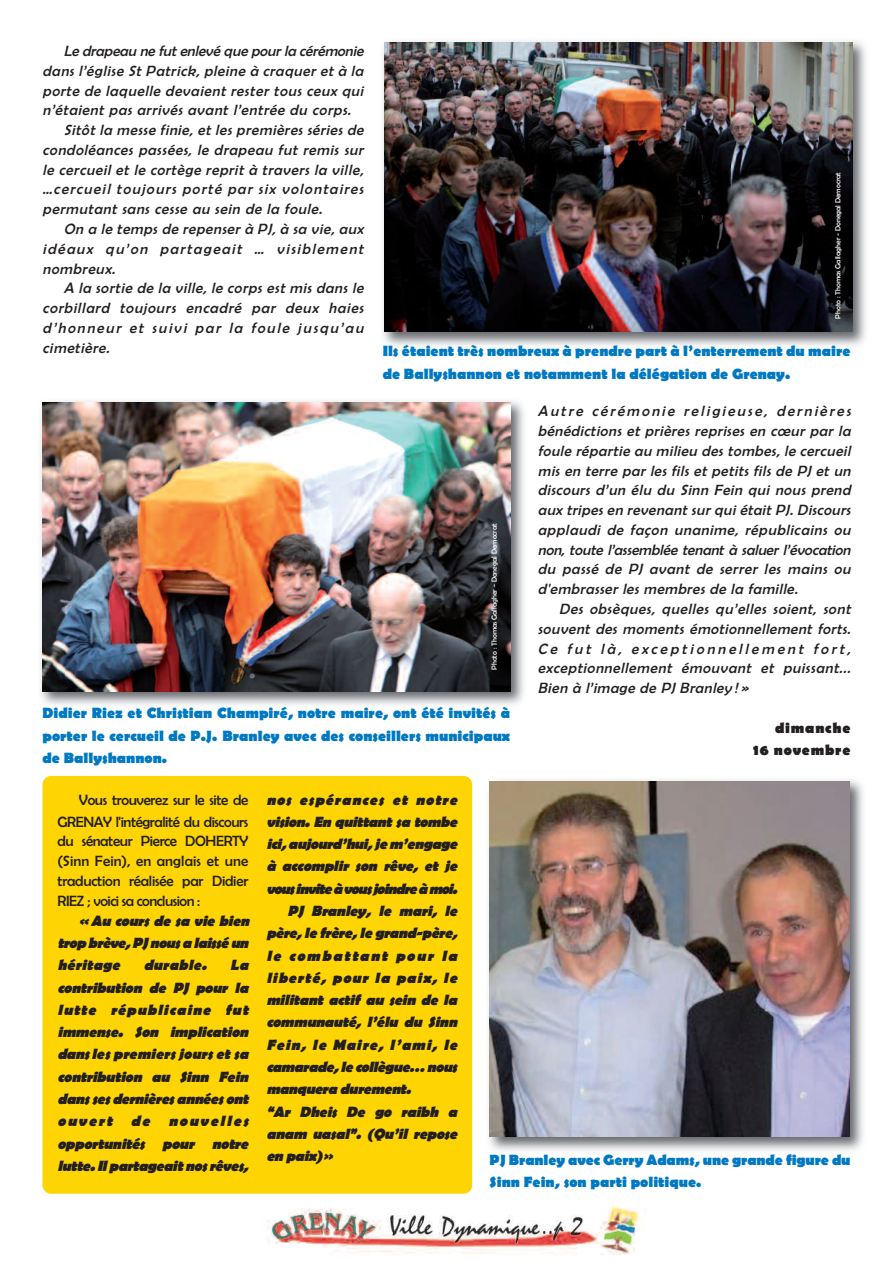
<style>
.page{position:relative;width:893px;height:1263px;background:#fff}
.page>*{position:absolute;margin:0;border:0;box-sizing:border-box;transform-origin:0 0}
.t1{font:italic 15px/19.8px "Berlin Sans FB";color:#231f20;text-align:justify}
.t2{font:italic 700 15px/22.4px "Berlin Sans FB";color:#231f20;text-align:justify}
.t3{font:700 15px/22.4px "Berlin Sans FB";color:#0079c2}
.t4{font:15px/19.8px "Berlin Sans FB";letter-spacing:-.025em;color:#231f20;text-align:right}
.t5{font:700 15px/22.4px "Berlin Sans FB";letter-spacing:.05em;color:#231f20;text-align:right}
.t6{font:7.5px "Berlin Sans FB";color:#fff}
</style>
<div class="page">
<img style="left:267px;top:1200px;width:377px;height:55px">
<div style="left:43px;top:776px;width:429px;height:418px;background:#fed503;border-radius:9px"></div>
<img style="left:383px;top:41px;width:483px;height:305px">
<img style="left:384px;top:43px;width:468px;height:289px">
<img style="left:41px;top:401px;width:483px;height:304px">
<img style="left:43px;top:402px;width:467px;height:289px">
<img style="left:489px;top:780px;width:374px;height:371px">
<img style="left:490px;top:781px;width:360px;height:356px">
<p class="t1" style="left:64px;top:41px;width:304px">Le drapeau ne fut enlevé que pour la cérémonie</p>
<p class="t1" style="left:43px;top:61px;width:326px">dans l’église St Patrick, pleine à craquer et à la</p>
<p class="t1" style="left:43px;top:80px;width:326px">porte de laquelle devaient rester tous ceux qui</p>
<p class="t1" style="left:43px;top:100px;width:313px">n’étaient pas arrivés avant l’entrée du corps.</p>
<p class="t1" style="left:64px;top:120px;width:304px">Sitôt la messe finie, et les premières séries de</p>
<p class="t1" style="left:43px;top:140px;width:326px">condoléances passées, le drapeau fut remis sur</p>
<p class="t1" style="left:43px;top:160px;width:326px">le cercueil et le cortège reprit à travers la ville,</p>
<p class="t1" style="left:43px;top:179px;width:326px">…cercueil toujours porté par six volontaires</p>
<p class="t1" style="left:43px;top:199px;width:285px">permutant sans cesse au sein de la foule.</p>
<p class="t1" style="left:64px;top:219px;width:304px">On a le temps de repenser à PJ, à sa vie, aux</p>
<p class="t1" style="left:43px;top:239px;width:326px">idéaux qu’on partageait … visiblement</p>
<p class="t1" style="left:43px;top:259px;width:78px">nombreux.</p>
<p class="t1" style="left:64px;top:278px;width:304px">A la sortie de la ville, le corps est mis dans le</p>
<p class="t1" style="left:43px;top:298px;width:326px">corbillard toujours encadré par deux haies</p>
<p class="t1" style="left:43px;top:318px;width:326px">d’honneur et suivi par la foule jusqu’au</p>
<p class="t1" style="left:43px;top:338px;width:72px">cimetière.</p>
<p class="t6" style="left:833px;top:319px;width:148px;rotate:-90deg">Photo : Thomas Gallagher - Donegal Democrat</p>
<p class="t3" style="left:383px;top:340px;width:469px">Ils étaient très nombreux à prendre part à l’enterrement du maire de Ballyshannon et notamment la délégation de Grenay.</p>
<p class="t6" style="left:490px;top:670px;width:148px;rotate:-90deg">Photo : Thomas Gallagher - Donegal Democrat</p>
<p class="t3" style="left:43px;top:702px;width:469px;text-align:justify">Didier Riez et Christian Champiré, notre maire, ont été invités à porter le cercueil de P.J. Branley avec des conseillers municipaux de Ballyshannon.</p>
<p class="t1" style="left:538px;top:401px;width:318px">Autre cérémonie religieuse, dernières bénédictions et prières reprises en cœur par la foule répartie au milieu des tombes, le cercueil mis en terre par les fils et petits fils de PJ et un discours d’un élu du Sinn Fein qui nous prend aux tripes en revenant sur qui était PJ. Discours applaudi de façon unanime, républicains ou non, toute l’assemblée tenant à saluer l’évocation du passé de PJ avant de serrer les mains ou d'embrasser les membres de la famille.</p>
<p class="t1" style="left:538px;top:599px;width:318px;text-indent:21px">Des obsèques, quelles qu’elles soient, sont souvent des moments émotionnellement forts.<br>Ce fut là, exceptionnellement fort, exceptionnellement émouvant et puissant...<br>Bien à l’image de PJ Branley ! »</p>
<p class="t5" style="left:753px;top:716px;width:99px">dimanche<br>16 novembre</p>
<p class="t4" style="left:58px;top:788px;width:192px;line-height:22px">Vous trouverez sur le site de<br>GRENAY l'intégralité du discours</p>
<p class="t4" style="left:58px;top:831px;width:192px;text-align:justify">du sénateur Pierce DOHERTY (Sinn Fein), en anglais et une traduction réalisée par Didier RIEZ ; voici sa conclusion :</p>
<p class="t2" style="left:58px;top:909px;width:197px;text-indent:21px">« Au cours de sa vie bien trop brève, PJ nous a laissé un héritage</p>
<p class="t2" style="left:144px;top:954px;width:68px">durable.</p>
<p class="t2" style="left:58px;top:954px;width:196px;text-indent:173px">La contribution de PJ pour la lutte républicaine fut immense. Son implication dansles premiers jours et sa contribution au Sinn Fein dans ses dernières années ont ouvert de nouvelles opportunités pour notre lutte. Il partageait nos rêves,</p>
<p class="t2" style="left:266px;top:788px;width:196px">nos espérances et notre</p>
<p class="t2" style="left:266px;top:810px;width:196px">vision. En quittant sa tombe</p>
<p class="t2" style="left:266px;top:833px;width:196px">ici, aujourd’hui, je m’engage</p>
<p class="t2" style="left:266px;top:855px;width:196px">à accomplir son rêve, et je</p>
<p class="t2" style="left:266px;top:877px;width:196px">vousinviteàvousjoindreàmoi.</p>
<p class="t2" style="left:288px;top:900px;width:175px">PJ Branley, le mari, le</p>
<p class="t2" style="left:266px;top:922px;width:196px">père, le frère, le grand-père,</p>
<p class="t2" style="left:266px;top:944px;width:196px">le combattant pour la</p>
<p class="t2" style="left:266px;top:966px;width:196px">liberté, pour la paix, le</p>
<p class="t2" style="left:266px;top:989px;width:196px">militant actif au sein de la</p>
<p class="t2" style="left:266px;top:1011px;width:196px">communauté, l’élu du Sinn</p>
<p class="t2" style="left:266px;top:1033px;width:196px">Fein, le Maire, l’ami, le</p>
<p class="t2" style="left:266px;top:1055px;width:196px">camarade, le collègue… nous</p>
<p class="t2" style="left:266px;top:1078px;width:150px">manquera durement.</p>
<p class="t2" style="left:266px;top:1100px;width:196px">“Ar Dheis De go raibh a</p>
<p class="t2" style="left:266px;top:1122px;width:196px">anam uasal”. (Qu’il repose</p>
<p class="t2" style="left:266px;top:1145px;width:72px">en paix)»</p>
<p class="t3" style="left:490px;top:1148px;width:362px">PJ Branley avec Gerry Adams, une grande figure du<br>Sinn Fein, son parti politique.</p>
</div>
